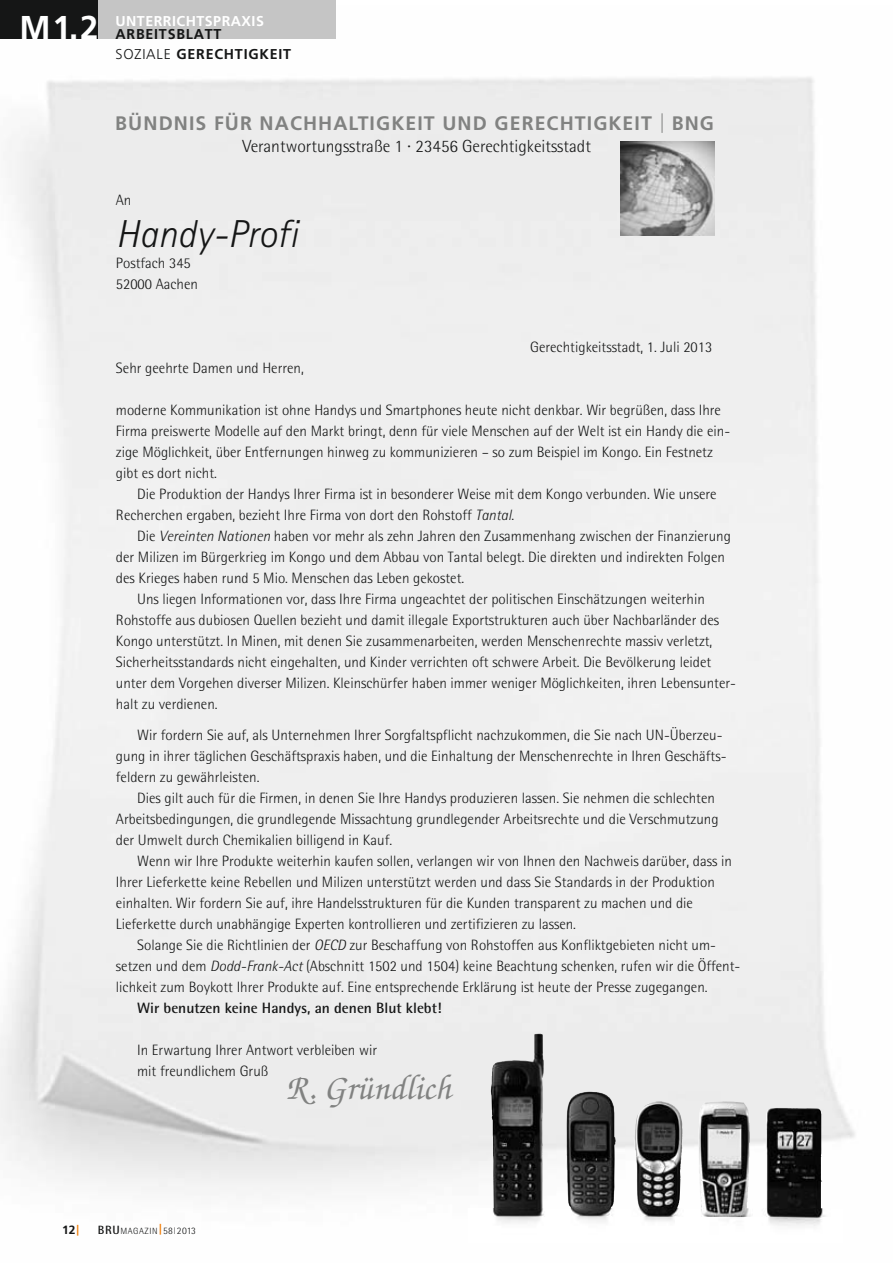
<style>
.page{position:relative;width:893px;height:1263px;background:#fff}
.page>*{position:absolute;margin:0;border:0;box-sizing:border-box;transform-origin:0 0}
.t1{font:italic 300 39px "Rotis Sans Serif";color:#151616}
.t2{font:italic 500 36px "Zapf Chancery";color:#818281}
.t3{font:700 33px "Frutiger LT Std";color:#fff}
.t4{font:700 19.5px "Frutiger LT Std";letter-spacing:.055em;color:#818281}
.t5{font:300 17.55px "Rotis Semi Sans";color:#151616}
.t6{font:300 15px/21px "Rotis Semi Sans";color:#151616}
.t7{font:700 15px "Rotis Semi Sans";color:#151616}
.t8{font:700 14.25px/19.5px "Frutiger LT Std";letter-spacing:.055em;color:#151616}
.t9{font:700 14.25px "Frutiger LT Std";letter-spacing:.035em;color:#fff}
.t10{font:700 12px "Frutiger LT Std";color:#151616}
.t11{font:300 9px "Rotis Semi Sans";letter-spacing:.065em;color:#151616}
.s1{font-weight:300}
.s2{font-family:"The Sans";font-weight:300}
.s3{font-family:"The Sans";font-size:19.5px}
.s4{font-style:italic}
.s5{font-family:"Rotis Semi Sans";font-weight:800;color:#f17a00}
.s6{font-weight:700;font-size:12px}
.s7{font-weight:800;font-size:12px;color:#f17a00}
.s8{font-size:9.9px}
.s9{font-size:7.5px}
</style>
<div class="page">
<img style="left:1px;top:77px;width:854px;height:1149px">
<div style="left:1px;top:0;width:102px;height:39px;background:#151616"></div>
<div style="left:98px;top:0;width:238px;height:39px;background:#c5c5c5"></div>
<img style="left:621px;top:142px;width:93px;height:93px">
<img style="left:543px;top:1091px;width:99px;height:117px">
<h3 class="t3" style="left:20px;top:8px;width:80px">M1.2</h3>
<p class="t9" style="left:115px;top:12px;width:150px">UNTERRICHTSPRAXIS</p>
<p class="t8" style="left:115px;top:24px;width:177px">ARBEITSBLATT<br><span class="s1">SOZIALE</span> GERECHTIGKEIT</p>
<h3 class="t4" style="left:115px;top:111px;width:600px">BÜNDNIS FÜR NACHHALTIGKEIT UND GERECHTIGKEIT <span class="s2">|</span> BNG</h3>
<p class="t5" style="left:243px;top:140px;width:350px">Verantwortungsstraße 1 <span class="s3">·</span> 23456 Gerechtigkeitsstadt</p>
<p class="t6" style="left:116px;top:191px;width:17px">An</p>
<h1 class="t1" style="left:116px;top:220px;width:183px">Handy-Profi</h1>
<p class="t6" style="left:116px;top:254px;width:84px">Postfach 345<br>52000 Aachen</p>
<p class="t6" style="left:530px;top:338px;width:184px">Gerechtigkeitsstadt, 1. Juli 2013</p>
<p class="t6" style="left:116px;top:359px;width:189px">Sehr geehrte Damen und Herren,</p>
<p class="t6" style="left:116px;top:401px;width:616px">moderne Kommunikation ist ohne Handys und Smartphones heute nicht denkbar. Wir begrüßen, dass Ihre Firma preiswerte Modelle auf den Markt bringt, denn für viele Menschen auf der Welt ist ein Handy die ein - zige Möglichkeit, über Entfernungen hinweg zu kommunizieren – so zum Beispiel im Kongo. Ein Festnetz gibt es dort nicht.</p>
<p class="t6" style="left:116px;top:485px;width:602px;text-indent:21px">Die Produktion der Handys Ihrer Firma ist in besonderer Weise mit dem Kongo verbunden. Wie unsere<br>Recherchen ergaben, bezieht Ihre Firma von dort den Rohstoff <span class="s4">Tantal</span>.</p>
<p class="t6" style="left:137px;top:527px;width:595px">Die <span class="s4">Vereinten Nationen</span> haben vor mehr als zehn Jahren den Zusammenhang zwischen der Finanzierung</p>
<p class="t6" style="left:116px;top:548px;width:611px">der Milizen im Bürgerkrieg im Kongo und dem Abbau von Tantal belegt. Die direkten und indirekten Folgen</p>
<p class="t6" style="left:116px;top:569px;width:350px">des Krieges haben rund 5 Mio. Menschen das Leben gekostet.</p>
<p class="t6" style="left:137px;top:590px;width:569px">Uns liegen Informationen vor, dass Ihre Firma ungeachtet der politischen Einschätzungen weiterhin</p>
<p class="t6" style="left:116px;top:611px;width:605px">Rohstoffe aus dubiosen Quellen bezieht und damit illegale Exportstrukturen auch über Nachbarländer des</p>
<p class="t6" style="left:116px;top:632px;width:598px">Kongo unterstützt. In Minen, mit denen Sie zusammenarbeiten, werden Menschenrechte massiv verletzt,</p>
<p class="t6" style="left:116px;top:653px;width:597px">Sicherheitsstandards nicht eingehalten, und Kinder verrichten oft schwere Arbeit. Die Bevölkerung leidet</p>
<p class="t6" style="left:116px;top:674px;width:622px">unter dem Vorgehen diverser Milizen. Kleinschürfer haben immer weniger Möglichkeiten, ihren Lebens unter -</p>
<p class="t6" style="left:116px;top:695px;width:103px">halt zu verdienen.</p>
<p class="t6" style="left:116px;top:726px;width:612px;text-indent:21px">Wir fordern Sie auf, als Unternehmen Ihrer Sorgfaltspflicht nachzukommen, die Sie nach UN-Überzeu - gung in ihrer täglichen Geschäftspraxis haben, und die Einhaltung der Menschenrechte in Ihren Geschäfts - feldern zu gewährleisten.</p>
<p class="t6" style="left:116px;top:789px;width:604px;text-indent:21px">Dies gilt auch für die Firmen, in denen Sie Ihre Handys produzieren lassen. Sie nehmen die schlechten<br>Arbeitsbedingungen, die grundlegende Missachtung grundlegender Arbeitsrechte und die Verschmutzung der Umwelt durch Chemikalien billigend in Kauf.</p>
<p class="t6" style="left:116px;top:852px;width:617px;text-indent:21px">Wenn wir Ihre Produkte weiterhin kaufen sollen, verlangen wir von Ihnen den Nachweis darüber, dass in Ihrer Lieferkette keine Rebellen und Milizen unterstützt werden und dass Sie Standards in der Produktion einhalten. Wir fordern Sie auf, ihre Handelsstrukturen für die Kunden transparent zu machen und die Lieferkette durch unabhängige Experten kontrollieren und zertifizieren zu lassen.</p>
<p class="t6" style="left:116px;top:936px;width:626px;text-indent:21px">Solange Sie die Richtlinien der <span class="s4">OECD</span> zur Beschaffung von Rohstoffen aus Konfliktgebieten nicht um - setzen und dem <span class="s4">Dodd-Frank-Act</span> (Abschnitt 1502 und 1504) keine Beachtung schenken, rufen wir die Öffent - lichkeit zum Boykott Ihrer Produkte auf. Eine entsprechende Erklärung ist heute der Presse zugegangen.</p>
<p class="t7" style="left:137px;top:1003px;width:306px">Wir benutzen keine Handys, an denen Blut klebt!</p>
<p class="t6" style="left:137px;top:1041px;width:241px">In Erwartung Ihrer Antwort verbleiben wir mit freundlichem Gruß</p>
<h2 class="t2" style="left:286px;top:1073px;width:166px">R. Gründlich</h2>
<p class="t10" style="left:62px;top:1222px;width:19px">12<span class="s5">|</span></p>
<p class="t11" style="left:98px;top:1227px;width:100px"><span class="s6">BRU</span>MAGAZIN<span class="s7">|</span><span class="s8">58</span><span class="s9">|</span><span class="s8">2013</span></p>
</div>
